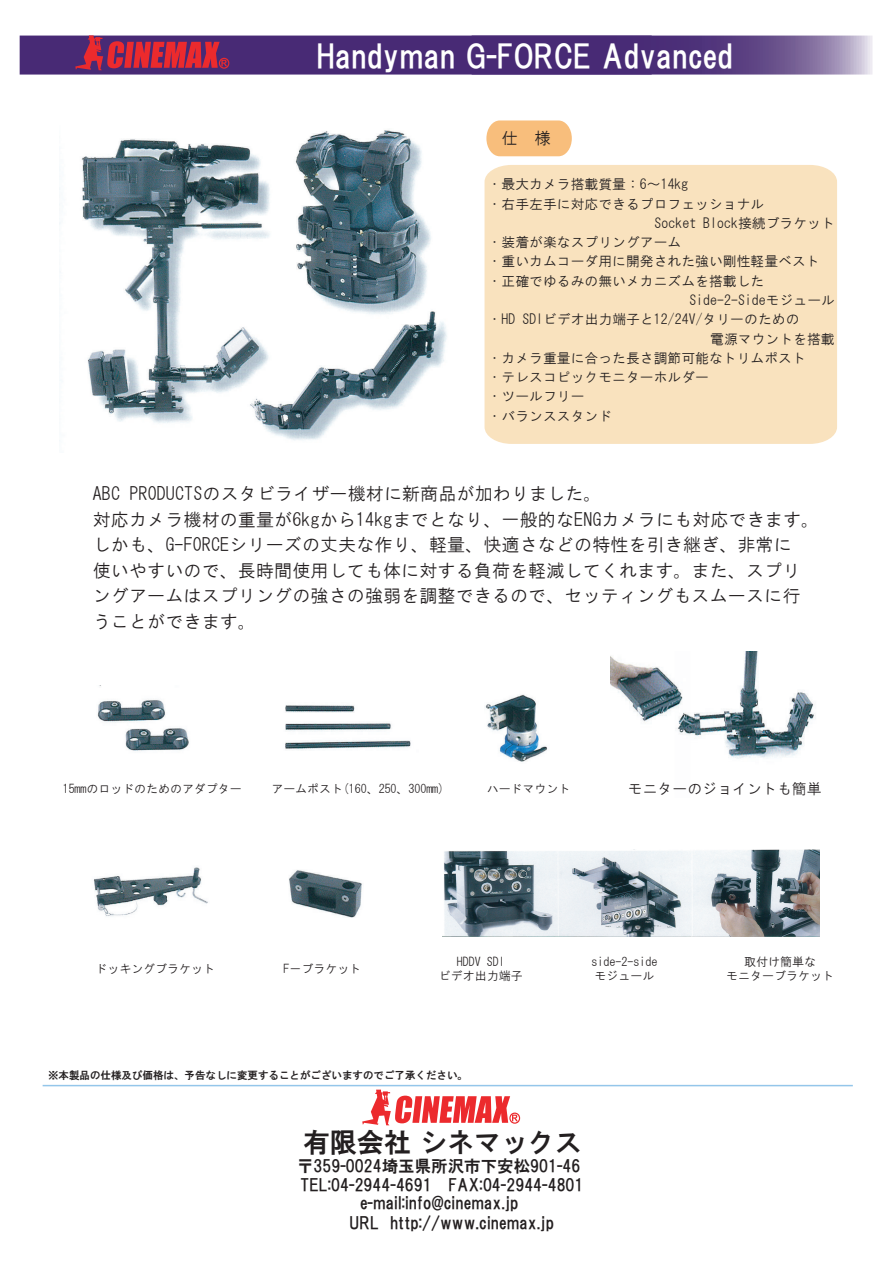
<style>
.page{position:relative;width:893px;height:1263px;background:#fff}
.page>*{position:absolute;margin:0;border:0;box-sizing:border-box;transform-origin:0 0}
.t1{font:31.5px "HGP Gothic E";color:#fff}
.t2{font:27px "HGS Gothic E";color:#231f20}
.t3{font:18px/25.5px "HG Gothic M";letter-spacing:.01em;color:#231f20}
.t4{font:16.5px/19.5px "HGS Gothic E";color:#231f20}
.t5{font:16.5px "HG Gothic M";color:#231f20}
.t6{font:14.85px "HG Gothic M";letter-spacing:.01em;color:#231f20}
.t7{font:13.8px "HG Gothic M";letter-spacing:.005em;color:#231f20}
.t8{font:12px/14.2px "HG Gothic M";letter-spacing:-.005em;color:#231f20;text-align:center}
.t9{font:10.5px "HGS Gothic E";color:#231f20}
</style>
<div class="page">
<img style="left:59px;top:130px;width:388px;height:311px">
<div style="left:484px;top:165px;width:353px;height:279px;background:#f9e2be"></div>
<svg style="left:20px;top:35px;width:853px;height:40px;background:#633b7a"></svg>
<svg style="left:362px;top:1090px;width:158px;height:35px"></svg>
<hr style="left:43px;top:1085px;width:810px;height:1px;background:#94c6ea">
<img style="left:97px;top:699px;width:92px;height:52px">
<img style="left:285px;top:705px;width:126px;height:45px">
<img style="left:289px;top:870px;width:73px;height:48px">
<img style="left:485px;top:694px;width:63px;height:68px">
<img style="left:93px;top:867px;width:115px;height:49px">
<img style="left:444px;top:849px;width:375px;height:87px">
<img style="left:611px;top:652px;width:205px;height:107px">
<svg style="left:486px;top:120px;width:86px;height:36px;background:#f8c387"></svg>
<h1 class="t1" style="left:316px;top:40px;width:418px">Handyman G-FORCE Advanced</h1>
<p class="t5" style="left:502px;top:130px;width:51px">仕 様</p>
<p class="t7" style="left:488px;top:177px;width:202px">・最大カメラ搭載質量：6～14kg</p>
<p class="t7" style="left:488px;top:197px;width:278px">・右手左手に対応できるプロフェッショナル</p>
<p class="t7" style="left:655px;top:216px;width:182px">Socket Block接続ブラケット</p>
<p class="t7" style="left:488px;top:235px;width:195px">・装着が楽なスプリングアーム</p>
<p class="t7" style="left:488px;top:255px;width:334px">・重いカムコーダ用に開発された強い剛性軽量ベスト</p>
<p class="t7" style="left:488px;top:274px;width:278px">・正確でゆるみの無いメカニズムを搭載した</p>
<p class="t7" style="left:689px;top:293px;width:147px">Side-2-Sideモジュール</p>
<p class="t7" style="left:488px;top:312px;width:313px">・HD SDIビデオ出力端子と12/24V/タリーのための</p>
<p class="t7" style="left:710px;top:332px;width:126px">電源マウントを搭載</p>
<p class="t7" style="left:488px;top:351px;width:320px">・カメラ重量に合った長さ調節可能なトリムポスト</p>
<p class="t7" style="left:488px;top:370px;width:223px">・テレスコピックモニターホルダー</p>
<p class="t7" style="left:488px;top:389px;width:98px">・ツールフリー</p>
<p class="t7" style="left:488px;top:409px;width:126px">・バランススタンド</p>
<p class="t3" style="left:93px;top:481px;width:728px">ABC PRODUCTSのスタビライザー機材に新商品が加わりました。<br>対応カメラ機材の重量が6kgから14kgまでとなり、一般的なENGカメラにも対応できます。しかも、G-FORCEシリーズの丈夫な作り、軽量、快適さなどの特性を引き継ぎ、非常に<br>使いやすいので、長時間使用しても体に対する負荷を軽減してくれます。また、スプリングアームはスプリングの強さの強弱を調整できるので、セッティングもスムースに行うことができます。</p>
<p class="t8" style="left:63px;top:782px;width:181px">15mmのロッドのためのアダプター</p>
<p class="t8" style="left:271px;top:782px;width:174px">アームポスト(160、250、300mm)</p>
<p class="t8" style="left:487px;top:782px;width:85px">ハードマウント</p>
<p class="t6" style="left:628px;top:781px;width:195px">モニターのジョイントも簡単</p>
<p class="t8" style="left:96px;top:962px;width:121px">ドッキングブラケット</p>
<p class="t8" style="left:284px;top:962px;width:79px">F－ブラケット</p>
<p class="t8" style="left:439px;top:955px;width:85px">HDDV SDI<br>ビデオ出力端子</p>
<p class="t8" style="left:592px;top:955px;width:67px;text-align:left">side-2-sideモジュール</p>
<p class="t8" style="left:726px;top:955px;width:109px">取付け簡単な<br>モニターブラケット</p>
<p class="t9" style="left:48px;top:1069px;width:421px">※本製品の仕様及び価格は、予告なしに変更することがございますのでご了承ください。</p>
<h2 class="t2" style="left:303px;top:1129px;width:280px">有限会社シネマックス</h2>
<p class="t4" style="left:297px;top:1156px;width:288px">〒359-0024埼玉県所沢市下安松901-46<br>TEL:04-2944-4691 FAX:04-2944-4801</p>
<p class="t4" style="left:350px;top:1193px;width:206px;text-indent:10px">e-mail:info@cinemax.jp<br>URL http://www.cinemax.jp</p>
</div>
